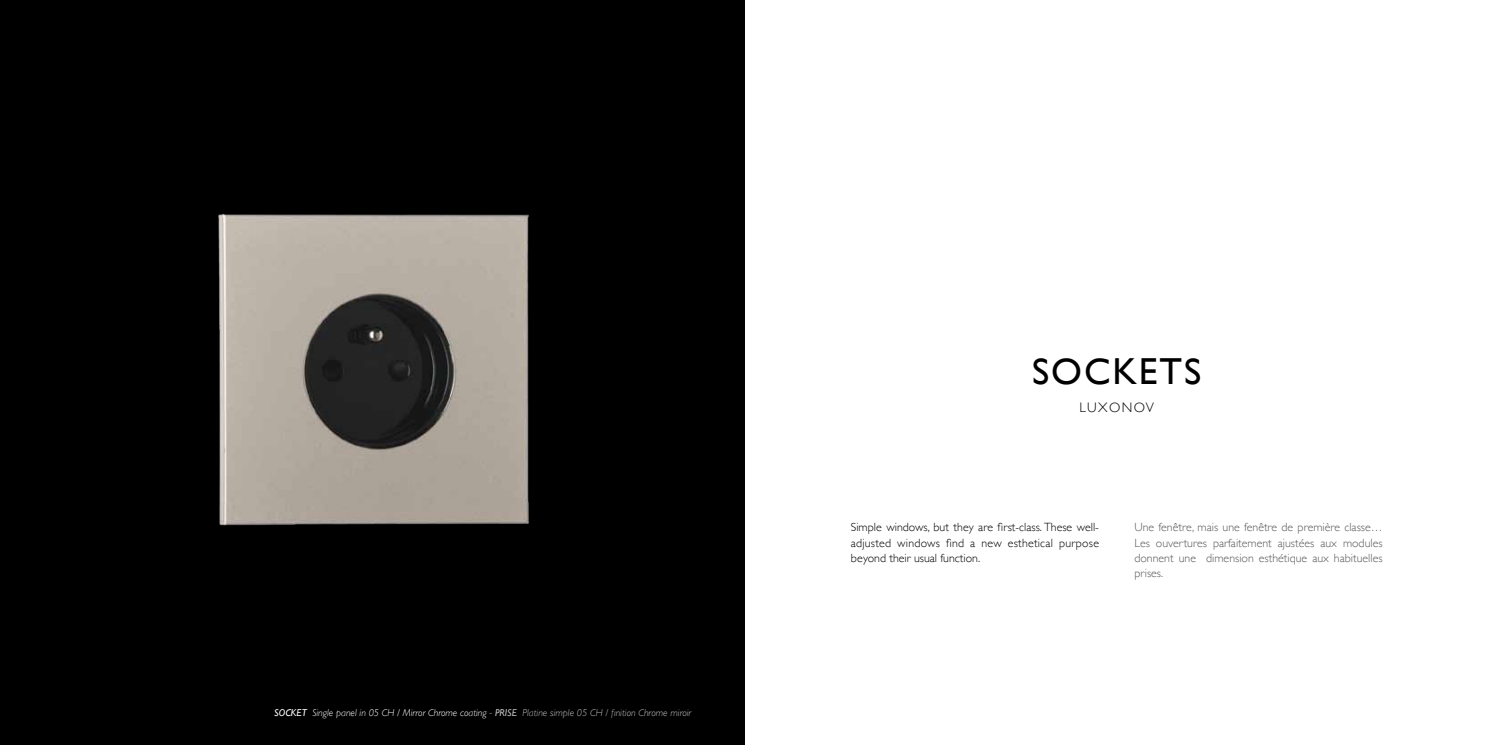
<style>
.page{position:relative;width:1489px;height:745px;background:#fff}
.page>*{position:absolute;margin:0;border:0;box-sizing:border-box;transform-origin:0 0}
.t1{font:37.5px "Gill Sans";letter-spacing:.05em;color:#000}
.t2{font:300 13.75px "Gill Sans";letter-spacing:.1em;color:#000}
.t3{font:300 11.88px/15px "Gill Sans";color:#58595b;text-align:justify}
.t4{font:300 11.88px/15px "Gill Sans";letter-spacing:.02em;color:#000;text-align:justify}
.t5{font:italic 300 10px "Gill Sans";color:#fff}
.s1{font-weight:400}
.s2{font-weight:400;color:#bcbec0}
.s3{color:#bcbec0}
</style>
<div class="page">
<div style="left:0;top:0;width:744px;height:744px;background:#000"></div>
<img style="left:218px;top:213px;width:311px;height:313px">
<p class="t5" style="left:274px;top:707px;width:418px"><span class="s1">SOCKET</span> Single panel in 05 CH / Mirror Chrome coating - <span class="s2">PRISE</span> <span class="s3">Platine simple 05 CH / finition Chrome miroir</span></p>
<h1 class="t1" style="left:1032px;top:349px;width:171px">SOCKETS</h1>
<p class="t2" style="left:1079px;top:396px;width:76px">LUXONOV</p>
<p class="t4" style="left:850px;top:519px;width:250px">Simple windows, but they are first-class. These well&shy;adjusted windows find a new esthetical purpose beyond their usual function.</p>
<p class="t3" style="left:1134px;top:519px;width:250px">Une fenêtre, mais une fenêtre de première classe… Les ouvertures parfaitement ajustées aux modules donnent une dimension esthétique aux habituelles prises.</p>
</div>
